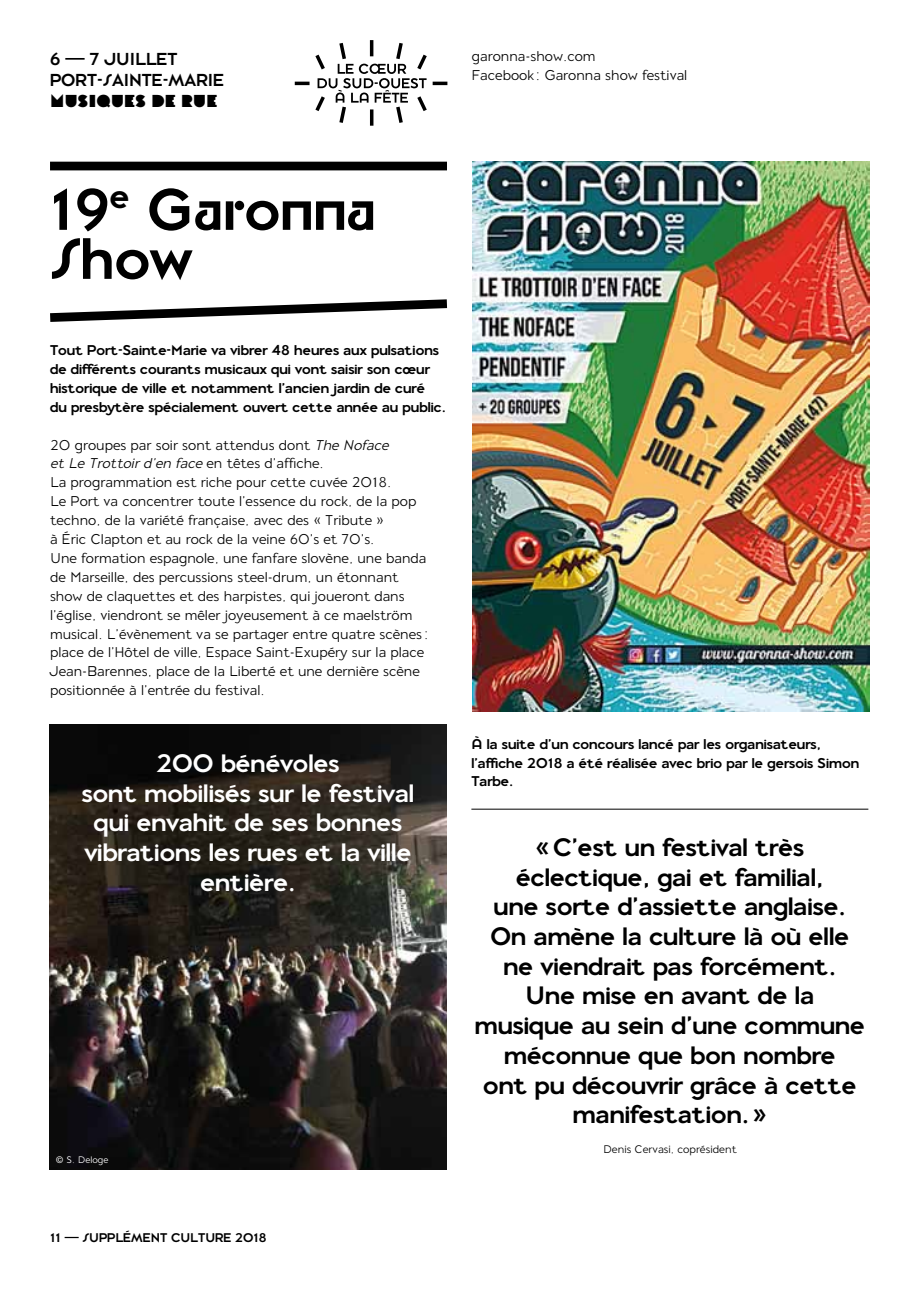
<style>
.page{position:relative;width:918px;height:1290px;background:#fff}
.page>*{position:absolute;margin:0;border:0;box-sizing:border-box;transform-origin:0 0}
.t1{font:64.75px/49px "Dessau Pro Zukunft";color:#000}
.t2{font:28px/29.8px "Dessau Pro Neu";color:#000;text-align:center}
.t3{font:28px/29.8px "Dessau Pro Neu";color:#fff;text-align:center}
.t4{font:19.25px/21px "Dessau Pro Zukunft";color:#000}
.t5{font:19.25px "Dessau Pro Geometrik";color:#000}
.t6{font:15.75px/18.9px "Dessau Pro Fein";color:#000}
.t7{font:15.75px/18.9px "Dessau Pro Neu";color:#000}
.t8{font:14px "Dessau Pro Zukunft";color:#000}
.t9{font:12.25px "Dessau Pro Fein";color:#000}
.t10{font:10.5px "Dessau Pro Fein";color:#fff}
.s1{font-style:italic}
</style>
<div class="page">
<hr style="left:433px;top:82px;width:14px;height:3px;background:#000">
<hr style="left:295px;top:82px;width:14px;height:3px;background:#000">
<svg style="left:315px;top:40px;width:112px;height:86px"></svg>
<img style="left:50px;top:724px;width:396px;height:445px">
<svg style="left:50px;top:299px;width:398px;height:23px"></svg>
<div style="left:50px;top:162px;width:397px;height:8px;background:#000"></div>
<img style="left:472px;top:162px;width:397px;height:550px">
<hr style="left:471px;top:809px;width:397px;height:1px;background:#000">
<p class="t4" style="left:50px;top:50px;width:176px">6 — 7 JU ILLET<br>PORT-SAINTE-MARIE</p>
<p class="t5" style="left:50px;top:91px;width:73px">MUSIQUES</p>
<p class="t5" style="left:151px;top:91px;width:43px">DE RUE</p>
<p class="t6" style="left:472px;top:47px;width:217px">garonna-show.com<br>Facebook : Garonna show festival</p>
<h1 class="t1" style="left:50px;top:190px;width:328px">19<sup>E</sup> GARONNA<br>SHOW</h1>
<p class="t7" style="left:50px;top:341px;width:397px">Tout Port-Sainte-Marie va vibrer 48 heures aux pulsations de différents courants musicaux qui vont saisir son cœur historique de ville et notamment l’ancien jardin de curé<br>du presbytère spécialement ouvert cette année au public.</p>
<p class="t6" style="left:50px;top:435px;width:380px">20 groupes par soir sont attendus dont <span class="s1">The Noface etLe Trottoird’en face</span> en têtes d’affiche.<br>La programmation est riche pour cette cuvée 2018.<br>Le Port va concentrer toute l’essence du rock, de la pop techno, de la variété française, avec des « Tribute »<br>à Éric Clapton et au rock de la veine 60’s et 70’s.<br>Une formation espagnole, une fanfare slovène, une banda de Marseille, des percussions steel-drum, un étonnant show de claquettes et des harpistes, qui joueront dans l’église, viendront se mêler joyeusement à ce maelström musical. L’évènement va se partager entre quatre scènes: place de l’Hôtel de ville, Espace Saint-Exupéry sur la place Jean-Barennes, place de la Liberté et une dernière scène positionnée à l’entrée du festival.</p>
<h2 class="t3" style="left:82px;top:748px;width:334px">200 bénévoles<br>sont mobilisés sur le festival qui envahit de ses bonnes vibrations les rues et la ville entière.</h2>
<p class="t10" style="left:55px;top:1154px;width:55px">© S. Deloge</p>
<p class="t8" style="left:50px;top:1230px;width:218px">11 — SUPPLÉMENT CULTURE 2018</p>
<p class="t7" style="left:471px;top:734px;width:389px">À la suite d’un concours lancé par les organisateurs, l’affiche 2018 a été réalisée avec brio par le gersois Simon<br>Tarbe.</p>
<p class="t2" style="left:475px;top:832px;width:392px">« C ’est un festival très éclectique, gai et familial,<br>une sorte d’assiette anglaise.<br>On amène la culture là où elle ne viendrait pas forcément.<br>Une mise en avant de la musique au sein d’une commune méconnue que bon nombre<br>ont pu découvrir grâce à cette manifestation.»</p>
<p class="t9" style="left:603px;top:1143px;width:135px">Denis Cervasi, coprésident</p>
</div>
